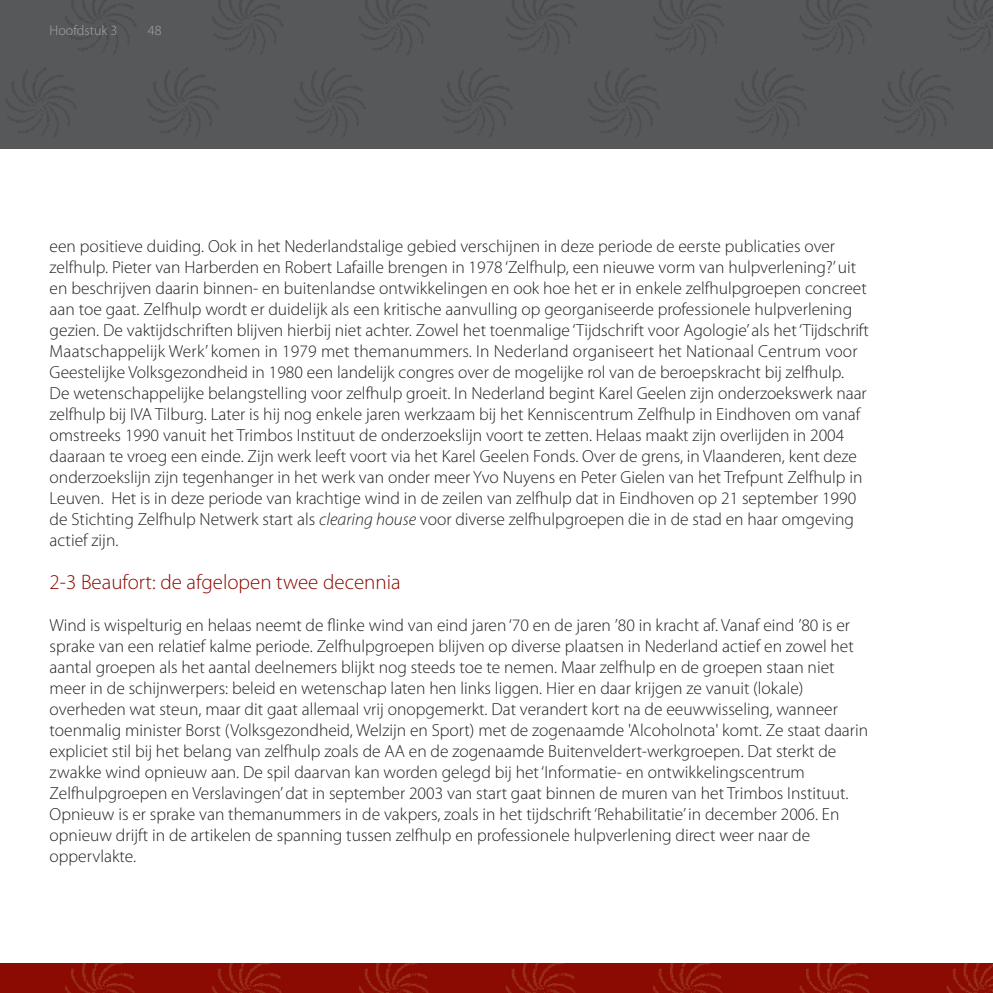
<style>
.page{position:relative;width:993px;height:993px;background:#fff}
.page>*{position:absolute;margin:0;border:0;box-sizing:border-box;transform-origin:0 0}
.t1{font:300 21px "Myriad Pro";color:#8b0a02}
.t2{font:300 17.5px/21px "Myriad Pro";color:#231f20}
.t3{font:300 14px "Myriad Pro";color:#a8a9ad}
.s1{font-style:italic}
</style>
<div class="page">
<div style="left:0;top:0;width:992px;height:149px;background:#57585a"></div>
<img style="left:0;top:963px;width:992px;height:29px">
<p class="t3" style="left:50px;top:23px;width:69px">Hoofdstuk 3</p>
<p class="t3" style="left:148px;top:23px;width:15px">48</p>
<p class="t2" style="left:50px;top:236px;width:820px">een positieve duiding. Ook in het Nederlandstalige gebied verschijnen in deze periode de eerste publicaties over zelfhulp. Pieter van Harberden en Robert Lafaille brengen in 1978 ‘Zelfhulp, een nieuwe vorm van hulpverlening?’ uit en beschrijven daarin binnen- en buitenlandse ontwikkelingen en ook hoe het er in enkele zelfhulpgroepen concreet aan toe gaat. Zelfhulp wordt er duidelijk als een kritische aanvulling op georganiseerde professionele hulpverlening gezien. De vaktijdschriften blijven hierbij niet achter. Zowel het toenmalige ‘Tijdschrift voor Agologie’ als het ‘Tijdschrift Maatschappelijk Werk’ komen in 1979 met themanummers. In Nederland organiseert het Nationaal Centrum voor Geestelijke Volksgezondheid in 1980 een landelijk congres over de mogelijke rol van de beroepskracht bij zelfhulp.<br>De wetenschappelijke belangstelling voor zelfhulp groeit. In Nederland begint Karel Geelen zijn onderzoekswerk naar zelfhulp bij IVA Tilburg. Later is hij nog enkele jaren werkzaam bij het Kenniscentrum Zelfhulp in Eindhoven om vanaf omstreeks 1990 vanuit het Trimbos Instituut de onderzoekslijn voort te zetten. Helaas maakt zijn overlijden in 2004 daaraan te vroeg een einde. Zijn werk leeft voort via het Karel Geelen Fonds. Over de grens, in Vlaanderen, kent deze onderzoekslijn zijn tegenhanger in het werk van onder meer Yvo Nuyens en Peter Gielen van het Trefpunt Zelfhulp in Leuven. Het is in deze periode van krachtige wind in de zeilen van zelfhulp dat in Eindhoven op 21 september 1990 de Stichting Zelfhulp Netwerk start als <span class="s1">clearing house</span> voor diverse zelfhulpgroepen die in de stad en haar omgeving actief zijn.</p>
<p class="t1" style="left:50px;top:569px;width:352px">2-3 Beaufort: de afgelopen twee decennia</p>
<p class="t2" style="left:50px;top:614px;width:819px">Wind is wispelturig en helaas neemt de flinke wind van eind jaren ‘70 en de jaren ’80 in kracht af. Vanaf eind ’80 is er sprake van een relatief kalme periode. Zelfhulpgroepen blijven op diverse plaatsen in Nederland actief en zowel het aantal groepen als het aantal deelnemers blijkt nog steeds toe te nemen. Maar zelfhulp en de groepen staan niet meer in de schijnwerpers: beleid en wetenschap laten hen links liggen. Hier en daar krijgen ze vanuit (lokale) overheden wat steun, maar dit gaat allemaal vrij onopgemerkt. Dat verandert kort na de eeuwwisseling, wanneer toenmalig minister Borst (Volksgezondheid, Welzijn en Sport) met de zogenaamde 'Alcoholnota' komt. Ze staat daarin expliciet stil bij het belang van zelfhulp zoals de AA en de zogenaamde Buitenveldert-werkgroepen. Dat sterkt de zwakke wind opnieuw aan. De spil daarvan kan worden gelegd bij het ‘Informatie- en ontwikkelingscentrum Zelfhulpgroepen en Verslavingen’ dat in september 2003 van start gaat binnen de muren van het Trimbos Instituut.<br>Opnieuw is er sprake van themanummers in de vakpers, zoals in het tijdschrift ‘Rehabilitatie’ in december 2006. En opnieuw drijft in de artikelen de spanning tussen zelfhulp en professionele hulpverlening direct weer naar de oppervlakte.</p>
</div>
